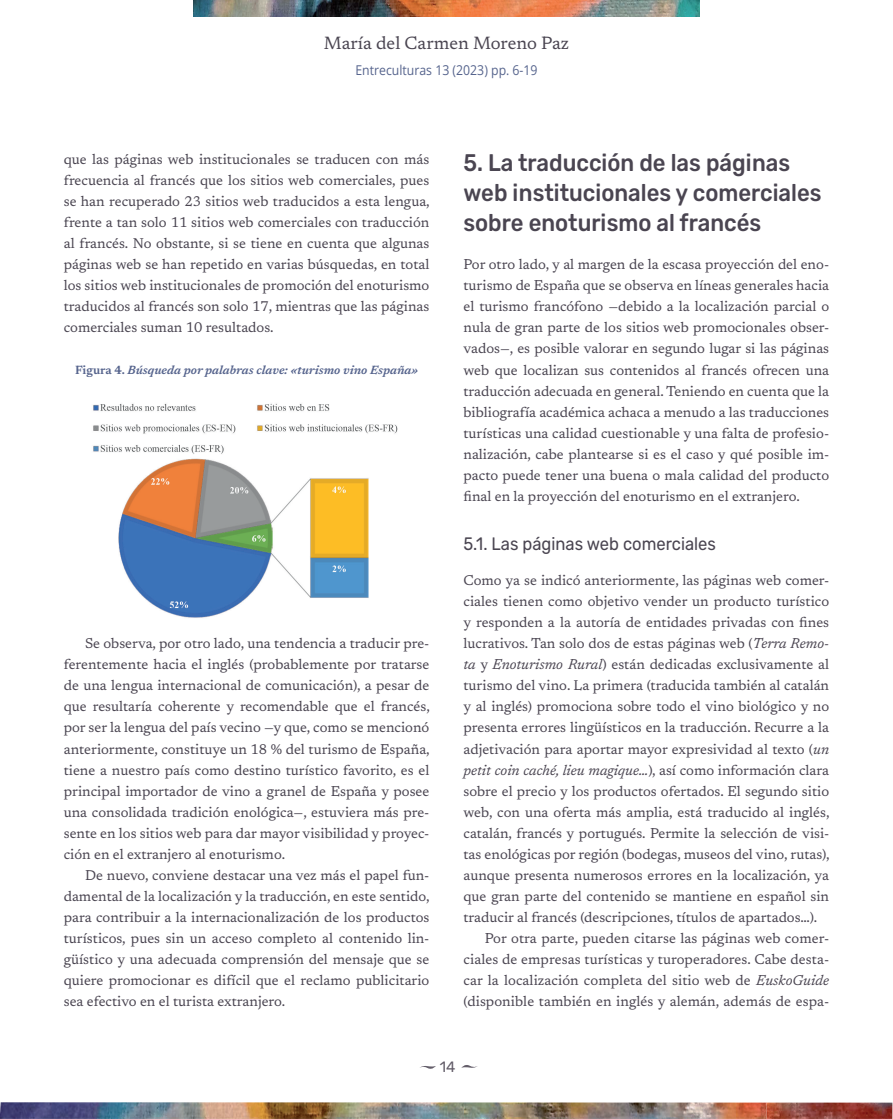
<style>
.page{position:relative;width:893px;height:1119px;background:#fff}
.page>*{position:absolute;margin:0;border:0;box-sizing:border-box;transform-origin:0 0}
.epigrafe_cominezo_pa{font:500 24px/30px "Rubik";color:#4a4551;scale:.92 1}
.SUB-EPIGRAFE{font:18px "Rubik";color:#4a4551;scale:.92 1}
.t1{font:18px "Newsreader";color:#4a4551}
.t2{font:15px "Rubik";color:#635d69}
.TEXTO{font:14.25px/21px "Newsreader";color:#4a4551;text-align:justify}
.PRIMER_PARRAFO{font:14.25px/21px "Newsreader";color:#4a4551;text-align:justify}
.t3{font:13.5px "Open Sans";color:#56648d;scale:.91 1}
.NOMBRE_tabla_imagen{font:italic 600 12px "Newsreader";color:#56648d}
.s1{font-style:normal}
.s2{font-style:italic}
</style>
<div class="page">
<img style="left:0;top:1102px;width:892px;height:16px">
<img style="left:194px;top:0;width:505px;height:16px">
<svg style="left:461px;top:1065px;width:17px;height:3px"></svg>
<svg style="left:420px;top:1066px;width:16px;height:3px"></svg>
<img style="left:93px;top:403px;width:305px;height:215px">
<p class="t1" style="left:324px;top:31px;width:247px">María del Carmen Moreno Paz</p>
<p class="t3" style="left:355px;top:60px;width:202px">Entreculturas 13 (2023) pp. 6-19</p>
<p class="TEXTO" style="left:64px;top:147px;width:367px">que las páginas web institucionales se traducen con más frecuencia al francés que los sitios web comerciales, pues se han recuperado 23 sitios web traducidos a esta lengua, frente a tan solo 11 sitios web comerciales con traducción al francés. No obstante, si se tiene en cuenta que algunas páginas web se han repetido en varias búsquedas, en total los sitios web institucionales de promoción del enoturismo traducidos al francés son solo 17, mientras que las páginas comerciales suman 10 resultados.</p>
<p class="NOMBRE_tabla_imagen" style="left:75px;top:361px;width:345px"><span class="s1">Figura 4.</span> Búsqueda por palabras clave: «turismo vino España»</p>
<p class="TEXTO" style="left:64px;top:632px;width:368px;text-indent:21px">Se observa, por otro lado, una tendencia a traducir pre&shy;ferentemente hacia el inglés (probablemente por tratarse de una lengua internacional de comunicación), a pesar de que resultaría coherente y recomendable que el francés, por ser la lengua del país vecino —y que, como se mencionó anteriormente, constituye un 18 % del turismo de España, tiene a nuestro país como destino turístico favorito, es el principal importador de vino a granel de España y posee una consolidada tradición enológica—, estuviera más pre&shy;sente en los sitios web para dar mayor visibilidad y proyec&shy;ción en el extranjero al enoturismo.</p>
<p class="TEXTO" style="left:64px;top:863px;width:367px;text-indent:21px">De nuevo, conviene destacar una vez más el papel fun&shy;damental de la localización y la traducción, en este sentido, para contribuir a la internacionalización de los productos turísticos, pues sin un acceso completo al contenido lin&shy;güístico y una adecuada comprensión del mensaje que se quiere promocionar es difícil que el reclamo publicitario sea efectivo en el turista extranjero.</p>
<p class="epigrafe_cominezo_pa" style="left:463px;top:149px;width:391px">5. La traducción de las páginas web institucionales y comerciales sobre enoturismo al francés</p>
<p class="PRIMER_PARRAFO" style="left:463px;top:253px;width:367px">Por otro lado, y al margen de la escasa proyección del eno&shy;turismo de España que se observa en líneas generales hacia el turismo francófono —debido a la localización parcial o nula de gran parte de los sitios web promocionales obser&shy;vados—, es posible valorar en segundo lugar si las páginas web que localizan sus contenidos al francés ofrecen una traducción adecuada en general. Teniendo en cuenta que la bibliografía académica achaca a menudo a las traducciones turísticas una calidad cuestionable y una falta de profesio&shy;nalización, cabe plantearse si es el caso y qué posible im&shy;pacto puede tener una buena o mala calidad del producto final en la proyección del enoturismo en el extranjero.</p>
<p class="SUB-EPIGRAFE" style="left:463px;top:533px;width:276px">5.1. Las páginas web comerciales</p>
<p class="PRIMER_PARRAFO" style="left:463px;top:569px;width:368px">Como ya se indicó anteriormente, las páginas web comer&shy;ciales tienen como objetivo vender un producto turístico y responden a la autoría de entidades privadas con fines lucrativos. Tan solo dos de estas páginas web (<span class="s2">Terra Remo&shy;ta</span> y <span class="s2">Enoturismo Rural</span>) están dedicadas exclusivamente al turismo del vino. La primera (traducida también al catalán y al inglés) promociona sobre todo el vino biológico y no presenta errores lingüísticos en la traducción. Recurre a la adjetivación para aportar mayor expresividad al texto (<span class="s2">un petit coin caché, lieu magique…</span>), así como información clara sobre el precio y los productos ofertados. El segundo sitio web, con una oferta más amplia, está traducido al inglés, catalán, francés y portugués. Permite la selección de visi&shy;tas enológicas por región (bodegas, museos del vino, rutas), aunque presenta numerosos errores en la localización, ya que gran parte del contenido se mantiene en español sin traducir al francés (descripciones, títulos de apartados…).</p>
<p class="TEXTO" style="left:463px;top:926px;width:367px;text-indent:21px">Por otra parte, pueden citarse las páginas web comer&shy;ciales de empresas turísticas y turoperadores. Cabe desta&shy;car la localización completa del sitio web de <span class="s2">EuskoGuide </span>(disponible también en inglés y alemán, además de espa-</p>
<p class="t2" style="left:440px;top:1057px;width:17px">14</p>
</div>
